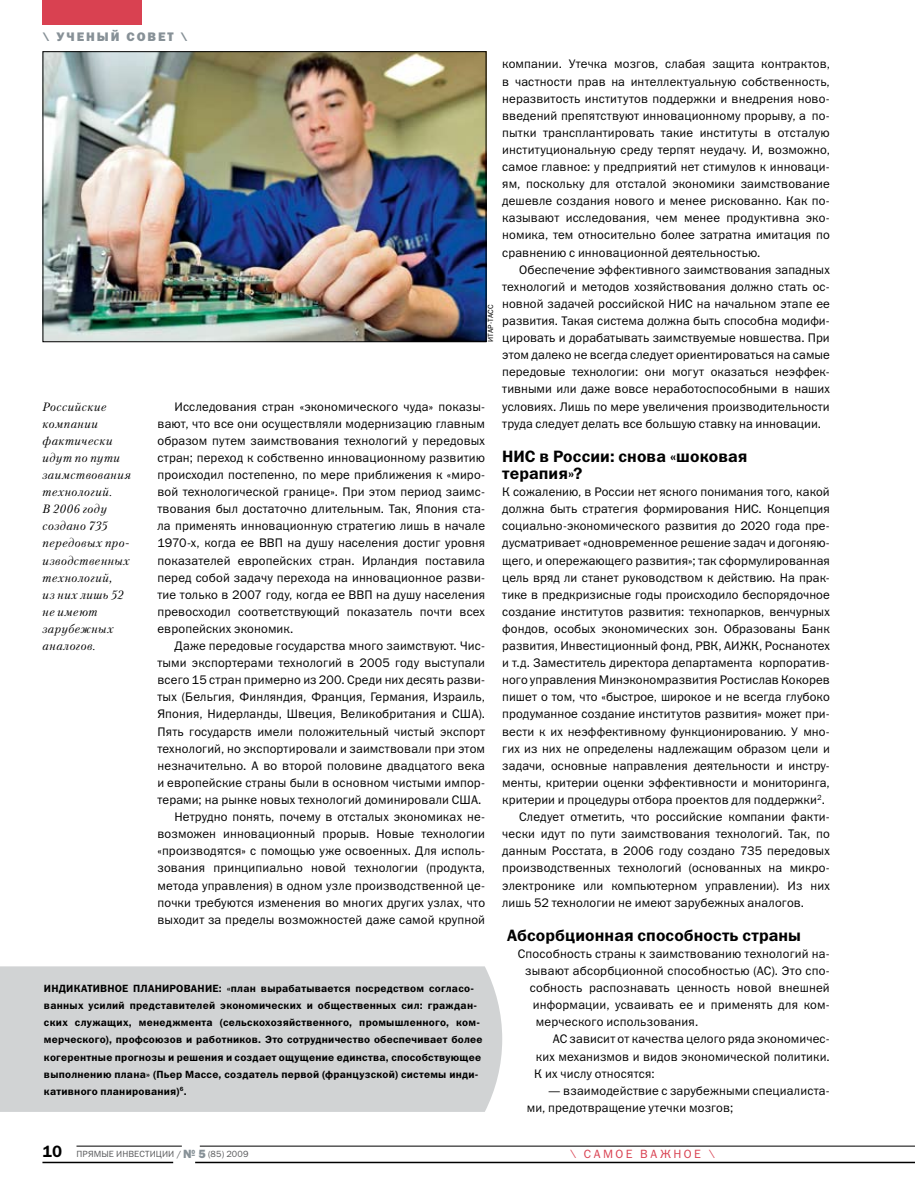
<style>
.page{position:relative;width:915px;height:1191px;background:#fff}
.page>*{position:absolute;margin:0;border:0;box-sizing:border-box;transform-origin:0 0}
.t1{font:16.5px/17.1px "Franklin Gothic Demi ITC";letter-spacing:.005em;color:#000}
.t2{font:12.45px/17.1px "Franklin Gothic Book ITC";letter-spacing:.01em;color:#000;text-align:justify}
.t3{font:12.45px "Franklin Gothic Heavy ITC";letter-spacing:.16em;color:#879197}
.t4{font:italic 12px/17.1px "Petersburg";letter-spacing:.045em;color:#000}
.t5{font:12px "Franklin Gothic Book ITC";letter-spacing:.205em;color:#d94151}
.t6{font:10.5px/17.1px "Franklin Gothic Demi ITC";letter-spacing:.025em;color:#000}
.t7{font:9px "Franklin Gothic Book ITC";letter-spacing:.01em;color:#58595b}
.t8{font:7.5px "Franklin Gothic Book ITC";letter-spacing:.015em;color:#000}
.s1{font-family:"Franklin Gothic Demi ITC";font-size:16.5px;color:#000}
.s2{font-family:"Franklin Gothic Heavy ITC";font-size:12px;color:#879197}
</style>
<div class="page">
<div style="left:0;top:966px;width:502px;height:145px;background:#d1d3d4"></div>
<img style="left:45px;top:53px;width:439px;height:287px">
<div style="left:43px;top:51px;width:443px;height:291px;border:1px solid #000"></div>
<hr style="left:42px;top:1161px;width:131px;height:2px;background:#000">
<hr style="left:195px;top:1161px;width:719px;height:2px;background:#000">
<hr style="left:200px;top:1145px;width:714px;height:1px;background:#000">
<hr style="left:76px;top:1145px;width:106px;height:1px;background:#000">
<div style="left:43px;top:0;width:99px;height:24px;background:#d94151"></div>
<p class="t3" style="left:43px;top:29px;width:146px">\ Ученый совет \</p>
<p class="t8" style="left:485px;top:342px;width:39px;rotate:-90deg">ИТАР-ТАСС</p>
<p class="t4" style="left:43px;top:398px;width:90px">Российские компании фактически идут по пути заимствования технологий.<br>В 2006 году создано 735 передовых про&shy;изводственных технологий,<br>из них лишь 52 не имеют зарубежных аналогов.</p>
<p class="t2" style="left:157px;top:397px;width:329px;text-indent:17px">Исследования стран «экономического чуда» показы&shy;вают, что все они осуществляли модернизацию главным образом путем заимствования технологий у передовых стран; переход к собственно инновационному развитию происходил постепенно, по мере приближения к «миро&shy;вой технологической границе». При этом период заимс&shy;твования был достаточно длительным. Так, Япония ста&shy;ла применять инновационную стратегию лишь в начале 1970-х, когда ее ВВП на душу населения достиг уровня показателей европейских стран. Ирландия поставила перед собой задачу перехода на инновационное разви&shy;тие только в 2007 году, когда ее ВВП на душу населения превосходил соответствующий показатель почти всех европейских экономик.</p>
<p class="t2" style="left:157px;top:637px;width:329px;text-align:right">Даже передовые государства много заимствуют. Чис&shy;тыми экспортерами технологий в 2005 году выступали всего 15 стран примерно из 200. Среди них десять разви&shy;тых (Бельгия, Финляндия, Франция, Германия, Израиль, Япония, Нидерланды, Швеция, Велико-британия и США).<br>Пять государств имели положительный чистый экспорт технологий, но экспортировали и заимствовали при этом незначительно. А во второй половине двадцатого века и европейские страны были в основном чистыми импор&shy;терами; на рынке новых технологий доминировали США.<br>Нетрудно понять, почему в отсталых экономиках не&shy;возможен инновационный прорыв. Новые технологии «производятся» с помощью уже освоенных. Для исполь&shy;зования принципиально новой технологии (продукта, метода управления) в одном узле производственной це&shy;почки требуются изменения во многих других узлах, что выходит за пределы возможностей даже самой крупной</p>
<p class="t6" style="left:44px;top:980px;width:440px">Индикативное планирование: «план вырабатывается посредством согласо&shy;ванных усилий представителей экономических и общественных сил: граждан&shy;ских служащих, менеджмента (сельскохозяйственного, промышленного, ком&shy;мерческого), профсоюзов и работников. Это сотрудничество обеспечивает более когерентные прогнозы и решения и создает ощущение единства, способствующее выполнению плана» (Пьер Массе, создатель первой (французской) системы инди&shy;кативного планирования)<sup>6</sup>.</p>
<p class="t2" style="left:502px;top:55px;width:329px">компании. Утечка мозгов, слабая защита контрактов, в частности прав на интеллектуальную собственность, неразвитость институтов поддержки и внедрения ново&shy;введений препятствуют инновационному прорыву, а по&shy;пытки трансплантировать такие институты в отсталую институциональную среду терпят неудачу. И, возможно, самое главное: у предприятий нет стимулов к инноваци&shy;ям, поскольку для отсталой экономики заимствование дешевле создания нового и менее рискованно. Как по&shy;казывают исследования, чем менее продуктивна эко&shy;номика, тем относительно более затратна имитация по сравнению с инновационной деятельностью.</p>
<p class="t2" style="left:502px;top:261px;width:329px;text-indent:17px">Обеспечение эффективного заимствования западных технологий и методов хозяйствования должно стать ос&shy;новной задачей российской НИС на начальном этапе ее развития. Такая система должна быть способна модифи&shy;цировать и дорабатывать заимствуемые новшества. При этом далеко не всегда следует ориентироваться на самые передовые технологии: они могут оказаться неэффек&shy;тивными или даже вовсе неработоспособными в наших условиях. Лишь по мере увеличения производительности труда следует делать все большую ставку на инновации.</p>
<h1 class="t1" style="left:502px;top:448px;width:12px">НИС</h1>
<h1 class="t1" style="left:502px;top:448px;width:246px;text-indent:37px">в России: снова «шоковая терапия»?</h1>
<p class="t2" style="left:502px;top:483px;width:329px">К сожалению, в России нет ясного понимания того, какой</p>
<p class="t2" style="left:502px;top:500px;width:329px">должна быть стратегия формирования НИС. Концепция</p>
<p class="t2" style="left:502px;top:517px;width:329px">социально-экономического развития до 2020 года пре-</p>
<p class="t2" style="left:502px;top:534px;width:329px">дусматривает «одновременное решение задач и догоняю-</p>
<p class="t2" style="left:502px;top:551px;width:329px">щего, и опережающего развития»; так сформулированная</p>
<p class="t2" style="left:502px;top:568px;width:329px">цель вряд ли станет руководством к действию. На прак-</p>
<p class="t2" style="left:502px;top:585px;width:329px">тике в предкризисные годы происходило беспорядочное</p>
<p class="t2" style="left:502px;top:603px;width:329px">создание институтов развития: технопарков, венчурных</p>
<p class="t2" style="left:502px;top:620px;width:329px">фондов, особых экономических зон. Образованы Банк</p>
<p class="t2" style="left:502px;top:637px;width:329px">развития, Инвестиционный фонд, РВК, АИЖК, Роснанотех</p>
<p class="t2" style="left:502px;top:654px;width:329px">и т.д. Заместитель директора департамента корпоратив-</p>
<p class="t2" style="left:502px;top:671px;width:329px">ного управления Минэкономразвития Ростислав Кокорев</p>
<p class="t2" style="left:502px;top:688px;width:329px">пишет о том, что «быстрое, широкое и не всегда глубоко</p>
<p class="t2" style="left:502px;top:705px;width:329px">продуманное создание институтов развития» может при-</p>
<p class="t2" style="left:502px;top:722px;width:329px">вести к их неэффективному функционированию. У мно-</p>
<p class="t2" style="left:502px;top:739px;width:329px">гих из них не определены надлежащим образом цели и</p>
<p class="t2" style="left:502px;top:756px;width:329px">задачи, основные направления деятельности и инстру-</p>
<p class="t2" style="left:502px;top:774px;width:329px">менты, критерии оценки эффективности и мониторинга,</p>
<p class="t2" style="left:502px;top:791px;width:324px">критерии и процедуры отбора проектов для поддержки<sup>2</sup>.</p>
<p class="t2" style="left:519px;top:808px;width:312px">Следует отметить, что российские компании факти-</p>
<p class="t2" style="left:502px;top:825px;width:329px">чески идут по пути заимствования технологий. Так, по</p>
<p class="t2" style="left:502px;top:842px;width:329px">данным Росстата, в 2006 году создано 735 передовых</p>
<p class="t2" style="left:502px;top:859px;width:329px">производственных технологий (основанных на микро-</p>
<p class="t2" style="left:502px;top:876px;width:329px">электронике или компьютерном управлении). Из них</p>
<p class="t2" style="left:502px;top:893px;width:303px">лишь 52 технологии не имеют зарубежных аналогов.</p>
<h1 class="t1" style="left:507px;top:927px;width:295px">Абсорбционная способность страны</h1>
<p class="t2" style="left:517px;top:945px;width:313px">Способность страны к заимствованию технологий на-</p>
<p class="t2" style="left:525px;top:962px;width:306px">зывают абсорбционной способностью (АС). Это спо-</p>
<p class="t2" style="left:529px;top:979px;width:301px">собность распознавать ценность новой внешней</p>
<p class="t2" style="left:532px;top:996px;width:298px">информации, усваивать ее и применять для ком-</p>
<p class="t2" style="left:535px;top:1013px;width:164px">мерческого использования.</p>
<p class="t2" style="left:552px;top:1030px;width:278px">АС зависит от качества целого ряда экономичес-</p>
<p class="t2" style="left:535px;top:1047px;width:295px">ких механизмов и видов экономической политики.</p>
<p class="t2" style="left:534px;top:1064px;width:122px">К их числу относятся:</p>
<p class="t2" style="left:526px;top:1081px;width:304px;text-indent:22px">— взаимодействие с зарубежными специалиста&shy;ми, предотвращение утечки мозгов;</p>
<p class="t7" style="left:42px;top:1148px;width:207px"><span class="s1">10</span> ПРЯМЫЕ ИНВЕСТИЦИИ / <span class="s2">№ 5</span> (85) 2009</p>
<p class="t5" style="left:570px;top:1145px;width:146px">\ САМОЕ ВАЖНОЕ \</p>
</div>
